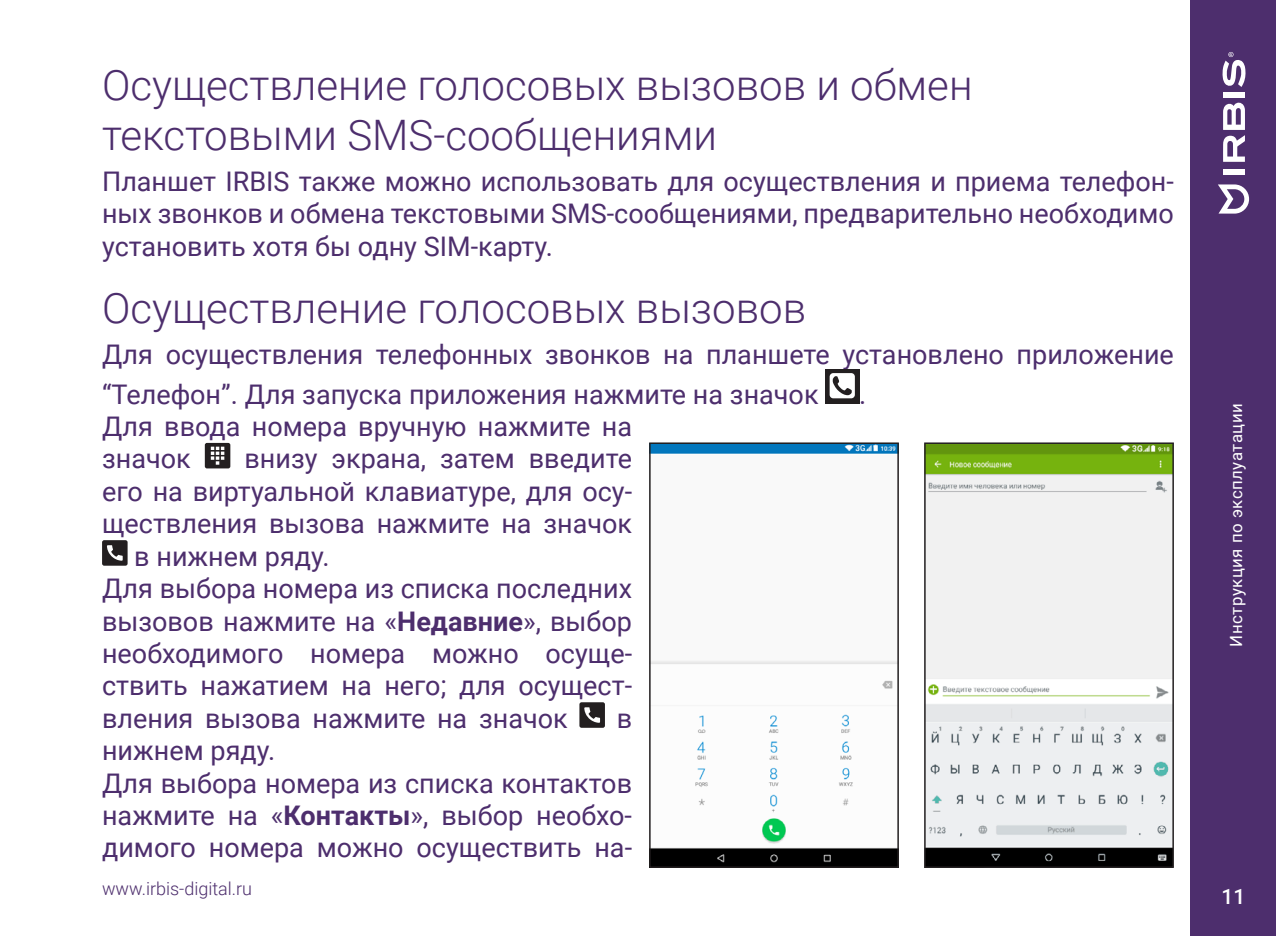
<style>
.page{position:relative;width:1276px;height:936px;background:#fff}
.page>*{position:absolute;margin:0;border:0;box-sizing:border-box;transform-origin:0 0}
.t1{font:300 42px/50.4px "Roboto";color:#4d2e6d}
.t2{font:27px/32.4px "Roboto";color:#4d2e6d}
.t3{font:500 21px "Roboto";color:#fff}
.t4{font:300 18px "Roboto";color:#4d2e6d}
.t5{font:16.8px "Roboto";letter-spacing:.03em;color:#fff}
.s1{font-weight:700}
</style>
<div class="page">
<div style="left:1191px;top:0;width:85px;height:935px;background:#4d2e6d"></div>
<svg style="left:1218px;top:184px;width:31px;height:29px"></svg>
<svg style="left:1223px;top:102px;width:22px;height:60px"></svg>
<div style="left:1223px;top:169px;width:22px;height:5px;background:#fff"></div>
<div style="left:1223px;top:92px;width:22px;height:5px;background:#fff"></div>
<svg style="left:1222px;top:52px;width:24px;height:35px"></svg>
<div style="left:825px;top:369px;width:34px;height:34px;background:#231f20"></div>
<div style="left:829px;top:373px;width:26px;height:25px;background:#fff;border-radius:4px"></div>
<svg style="left:832px;top:376px;width:19px;height:19px"></svg>
<div style="left:205px;top:443px;width:25px;height:25px;background:#231f20;border-radius:2px"></div>
<svg style="left:211px;top:446px;width:13px;height:18px"></svg>
<div style="left:102px;top:540px;width:26px;height:25px;background:#231f20;border-radius:2px"></div>
<svg style="left:107px;top:545px;width:16px;height:15px"></svg>
<div style="left:579px;top:702px;width:26px;height:25px;background:#231f20;border-radius:2px"></div>
<svg style="left:584px;top:707px;width:16px;height:15px"></svg>
<img style="left:652px;top:445px;width:244px;height:419px">
<div style="left:649px;top:442px;width:250px;height:425px;border:2px solid #231f20"></div>
<img style="left:927px;top:445px;width:244px;height:419px">
<div style="left:924px;top:442px;width:250px;height:425px;border:2px solid #231f20"></div>
<h1 class="t1" style="left:102px;top:58px;width:872px">Осуществление голосовых вызовов и обмен текстовыми SMS-сообщениями</h1>
<p class="t2" style="left:102px;top:164px;width:1073px;text-align:justify">Планшет IRBIS также можно использовать для осуществления и приема телефон&shy;ных звонков и обмена текстовыми SMS-сообщениями, предварительно необходимо установить хотя бы одну SIM-карту.</p>
<h1 class="t1" style="left:102px;top:281px;width:705px">Осуществление голосовых вызовов</h1>
<p class="t2" style="left:102px;top:334px;width:1073px;line-height:39.3px">Для осуществления телефонных звонков на планшете установлено приложение “Телефон”. Для запуска приложения нажмите на значок</p>
<p class="t2" style="left:859px;top:377px;width:9px">.</p>
<p class="t2" style="left:102px;top:409px;width:531px">Для ввода номера вручную нажмите на значок</p>
<p class="t2" style="left:244px;top:441px;width:389px">внизу экрана, затем введите</p>
<p class="t2" style="left:102px;top:474px;width:531px">его на виртуальной клавиатуре, для осу-</p>
<p class="t2" style="left:102px;top:506px;width:531px">ществления вызова нажмите на значок</p>
<p class="t2" style="left:134px;top:539px;width:197px">в нижнем ряду.</p>
<p class="t2" style="left:102px;top:571px;width:531px">Для выбора номера из списка последних</p>
<p class="t2" style="left:102px;top:603px;width:531px">вызовов нажмите на «<span class="s1">Недавние</span>», выбор</p>
<p class="t2" style="left:102px;top:636px;width:531px">необходимого номера можно осуще-</p>
<p class="t2" style="left:102px;top:668px;width:531px">ствить нажатием на него; для осущест-</p>
<p class="t2" style="left:102px;top:701px;width:467px">вления вызова нажмите на значок</p>
<p class="t2" style="left:616px;top:701px;width:17px">в</p>
<p class="t2" style="left:102px;top:733px;width:531px">нижнем ряду.<br>Для выбора номера из списка контактов нажмите на «<span class="s1">Контакты</span>», выбор необхо&shy;димого номера можно осуществить на-</p>
<p class="t4" style="left:102px;top:876px;width:152px">www.irbis-digital.ru</p>
<p class="t5" style="left:1224px;top:646px;width:245px;rotate:-90deg">Инструкция по эксплуатации</p>
<p class="t3" style="left:1221px;top:882px;width:25px">11</p>
</div>
